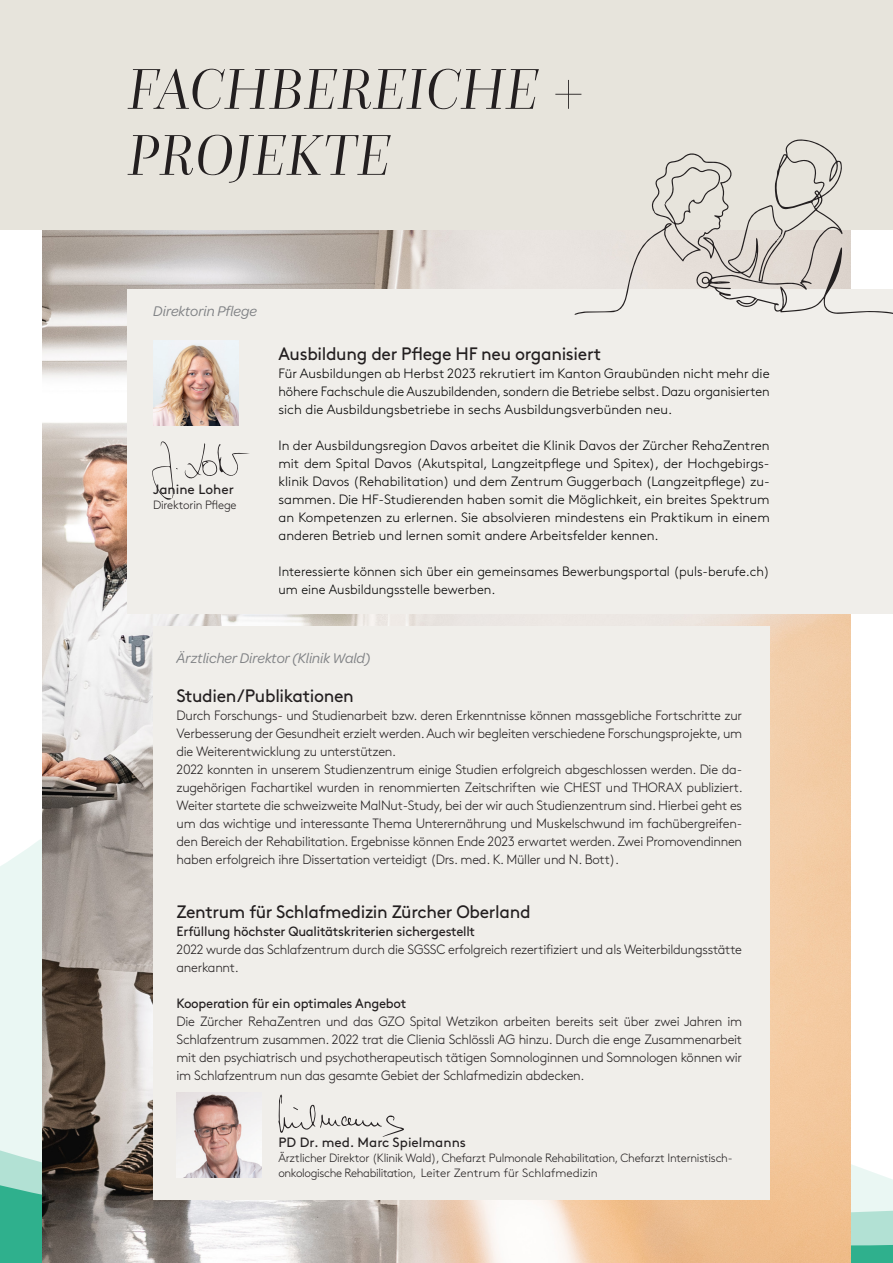
<style>
.page{position:relative;width:893px;height:1263px;background:#fff}
.page>*{position:absolute;margin:0;border:0;box-sizing:border-box;transform-origin:0 0}
.t1{font:italic 300 60px/66px "Questa Grande";color:#231f20}
.t2{font:18px "Brown Std";letter-spacing:-.02em;color:#231f20}
.t3{font:italic 15px "Omnes";color:#808285}
.t4{font:300 13.5px/18px "Brown Std";letter-spacing:-.02em;color:#231f20}
.t5{font:300 13.5px/18px "Brown Std";color:#000;text-align:justify}
.t6{font:13.5px "Brown Std";letter-spacing:-.02em;color:#231f20}
.t7{font:13.5px "Brown Std";color:#231f20}
.t8{font:300 12px/15px "Brown Std";letter-spacing:-.02em;color:#231f20}
</style>
<div class="page">
<svg style="left:0;top:791px;width:851px;height:157px;fill:#eaf7f3"></svg>
<svg style="left:0;top:948px;width:893px;height:315px"></svg>
<img style="left:43px;top:230px;width:807px;height:1033px">
<div style="left:153px;top:626px;width:617px;height:573px;background:#f0eeea"></div>
<img style="left:177px;top:1092px;width:85px;height:85px">
<div style="left:0;top:0;width:893px;height:230px;background:#e7e4dc"></div>
<svg style="left:278px;top:1094px;width:126px;height:43px"></svg>
<div style="left:128px;top:289px;width:765px;height:325px;background:#f0eeea"></div>
<img style="left:153px;top:340px;width:85px;height:85px">
<svg style="left:184px;top:443px;width:66px;height:36px"></svg>
<svg style="left:152px;top:441px;width:26px;height:59px"></svg>
<svg style="left:574px;top:139px;width:319px;height:176px"></svg>
<h1 class="t1" style="left:128px;top:56px;width:458px">FACHBEREICHE +<br>PROJEKTE</h1>
<p class="t3" style="left:153px;top:302px;width:105px">Direktorin Pflege</p>
<p class="t7" style="left:153px;top:481px;width:82px">Janine Loher</p>
<p class="t8" style="left:153px;top:497px;width:85px">Direktorin Pflege</p>
<h2 class="t2" style="left:279px;top:343px;width:324px">Ausbildung der Pflege HF neu organisiert</h2>
<p class="t5" style="left:279px;top:365px;width:493px">Für Ausbildungen ab Herbst 2023 rekrutiert im Kanton Graubünden nicht mehr die höhere Fachschule die Auszubildenden, sondern die Betriebe selbst. Dazu organisierten sich die Ausbildungsbetriebe in sechs Ausbildungsverbünden neu.</p>
<p class="t5" style="left:279px;top:437px;width:493px">In der Ausbildungsregion Davos arbeitet die Klinik Davos der Zürcher RehaZentren mit dem Spital Davos (Akutspital, Langzeitpflege und Spitex), der Hochgebirgs&shy;klinik Davos (Rehabilitation) und dem Zentrum Guggerbach (Langzeitpflege) zu&shy;sammen. Die HF-Studierenden haben somit die Möglichkeit, ein breites Spektrum an Kompetenzen zu erlernen. Sie absolvieren mindestens ein Praktikum in einem anderen Betrieb und lernen somit andere Arbeitsfelder kennen.</p>
<p class="t5" style="left:279px;top:563px;width:493px">Interessierte können sich über ein gemeinsames Bewerbungsportal (puls-berufe.ch) um eine Ausbildungsstelle bewerben.</p>
<p class="t3" style="left:177px;top:648px;width:195px">Ärztlicher Direktor (Klinik Wald)</p>
<h2 class="t2" style="left:177px;top:685px;width:179px">Studien/Publikationen</h2>
<p class="t4" style="left:177px;top:707px;width:568px">Durch Forschungs- und Studienarbeit bzw. deren Erkenntnisse können massgebliche Fortschritte zur Verbesserung der Gesundheit erzielt werden. Auch wir begleiten verschiedene Forschungsprojekte, um die Weiterentwicklung zu unterstützen.<br>2022 konnten in unserem Studienzentrum einige Studien erfolgreich abgeschlossen werden. Die da&shy;zugehörigen Fachartikel wurden in renommierten Zeitschriften wie CHEST und THORAX publiziert.<br>Weiter startete die schweizweite MalNut-Study, bei der wir auch Studienzentrum sind. Hierbei geht es um das wichtige und interessante Thema Unterernährung und Muskelschwund im fachübergreifen&shy;den Bereich der Rehabilitation. Ergebnisse können Ende 2023 erwartet werden. Zwei Promovendinnen haben erfolgreich ihre Dissertation verteidigt (Drs. med. K. Müller und N. Bott).</p>
<h2 class="t2" style="left:177px;top:901px;width:356px">Zentrum für Schlafmedizin Zürcher Oberland</h2>
<p class="t6" style="left:177px;top:923px;width:300px">Erfüllung höchster Qualitätskriterien sichergestellt</p>
<p class="t4" style="left:177px;top:941px;width:567px">2022 wurde das Schlafzentrum durch die SGSSC erfolgreich rezertifiziert und als Weiterbildungsstätte anerkannt.</p>
<p class="t6" style="left:177px;top:995px;width:231px">Kooperation für ein optimales Angebot</p>
<p class="t4" style="left:177px;top:1013px;width:567px;text-align:justify">Die Zürcher RehaZentren und das GZO Spital Wetzikon arbeiten bereits seit über zwei Jahren im Schlafzentrum zusammen. 2022 trat die Clienia Schlössli AG hinzu. Durch die enge Zusammenarbeit mit den psychiatrisch und psychotherapeutisch tätigen Somnologinnen und Somnologen können wir im Schlafzentrum nun das gesamte Gebiet der Schlafmedizin abdecken.</p>
<p class="t7" style="left:278px;top:1135px;width:189px">PD Dr. med. Marc Spielmanns</p>
<p class="t8" style="left:278px;top:1151px;width:456px">Ärztlicher Direktor (Klinik Wald), Chefarzt Pulmonale Rehabilitation, Chefarzt Internistisch&shy;onkologische Rehabilitation, Leiter Zentrum für Schlafmedizin</p>
</div>
